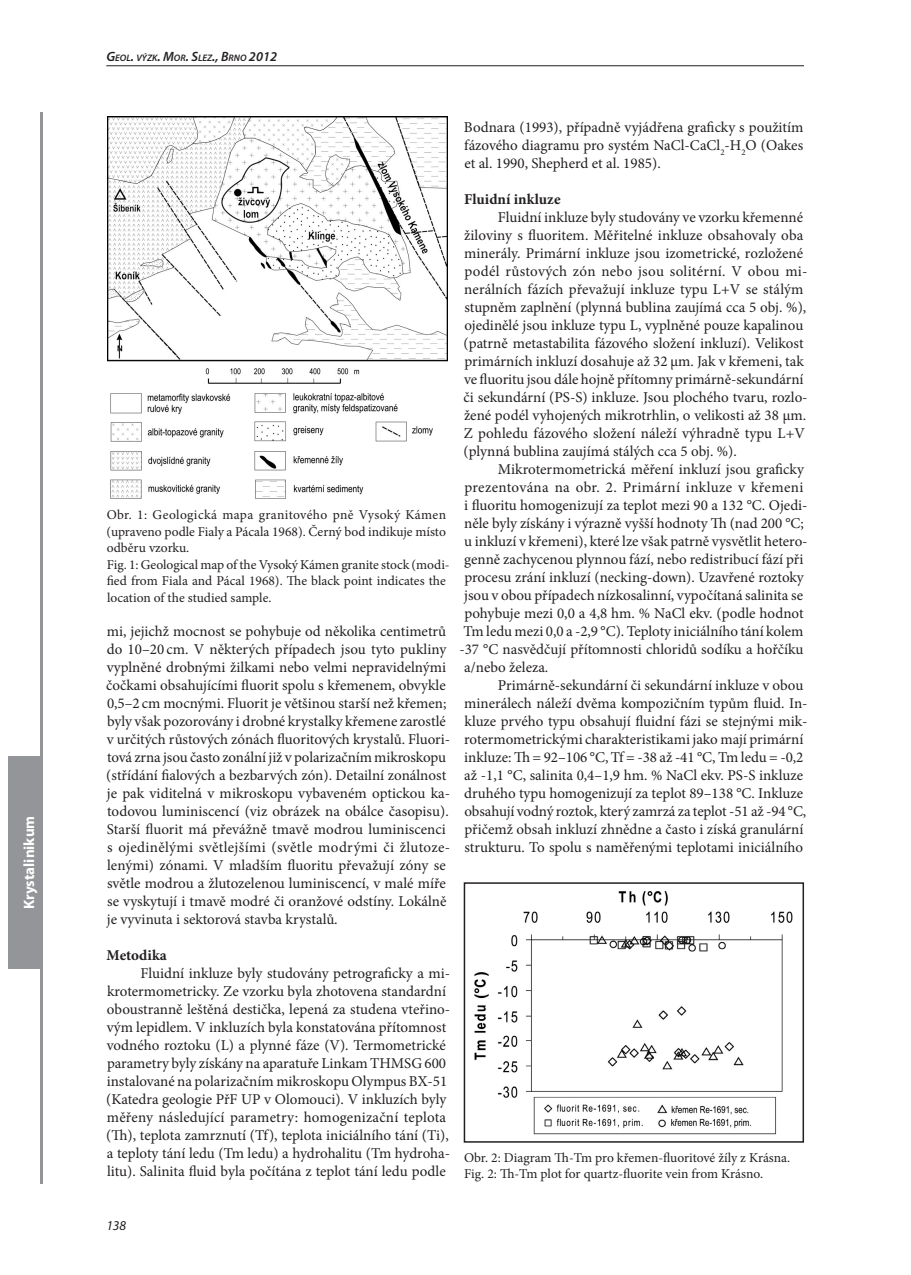
<style>
.page{position:relative;width:911px;height:1275px;background:#fff}
.page>*{position:absolute;margin:0;border:0;box-sizing:border-box;transform-origin:0 0}
.t1{font:15px/18px "Minion Pro";color:#231f20}
.t2{font:15px "Minion Pro";letter-spacing:.025em;color:#231f20}
.t3{font:700 15px "Minion Pro";color:#231f20}
.t4{font:700 15px "Myriad Pro";color:#fff}
.t5{font:13.5px/16.5px "Minion Pro";color:#231f20}
.t6{font:italic 13.5px "Myriad Pro";color:#231f20}
.t7{font:italic 600 9.45px "Myriad Pro";color:#231f20}
.s1{font-size:13.5px}
</style>
<div class="page">
<hr style="left:40px;top:112px;width:3px;height:1072px;background:#939598">
<hr style="left:106px;top:65px;width:698px;height:1px;background:#231f20">
<img style="left:107px;top:116px;width:340px;height:383px">
<img style="left:474px;top:891px;width:319px;height:243px">
<div style="left:463px;top:882px;width:341px;height:261px;border:2px solid #231f20"></div>
<div style="left:8px;top:756px;width:35px;height:213px;background:#939598"></div>
<p class="t4" style="left:23px;top:909px;width:95px;rotate:-90deg">Krystalinikum</p>
<p class="t7" style="left:106px;top:54px;width:172px"><span class="s1">G</span>EOL<span class="s1">.</span> VÝZK<span class="s1">. M</span>OR<span class="s1">. S</span>LEZ<span class="s1">., B</span>RNO <span class="s1">2012</span></p>
<p class="t5" style="left:106px;top:508px;width:345px">Obr. 1: Geologická mapa granitového pně Vysoký Kámen (upra veno podle Fialy a Pácala 1968). Černý bod indikuje místo odběru vzorku.<br>Fig. 1: Geological map of the Vysoký Kámen granite stock (modi&shy;fied from Fiala and Pácal 1968). The black point indicates the location of the studied sample.</p>
<p class="t1" style="left:106px;top:623px;width:345px">mi, jejichž mocnost se pohybuje od několika centimetrů do 10–20 cm. V některých případech jsou tyto pukliny vyplněné drobnými žilkami nebo velmi nepravidelnými čočkami obsahujícími fluorit spolu s křemenem, obvykle 0,5–2 cm mocnými. Fluorit je většinou starší než křemen; byly však pozorovány i drobné krystalky křemene zarostlé v určitých růstových zónách fluoritových krystalů. Fluori&shy;tová zrna jsou často zonální již v polarizačním mikroskopu (střídání fialových a bezbarvých zón). Detailní zonálnost je pak viditelná v mikroskopu vybaveném optickou ka&shy;todovou luminiscencí (viz obrázek na obálce časopisu).<br>Starší fluorit má převážně tmavě modrou luminiscenci s ojedinělými světlejšími (světle modrými či žlutoze&shy;lenými) zónami. V mladším fluoritu převažují zóny se světle modrou a žlutozelenou luminiscencí, v malé míře se vyskytují i tmavě modré či oranžové odstíny. Lokálně je vyvinuta i sektorová stavba krystalů.</p>
<p class="t3" style="left:107px;top:949px;width:62px">Metodika</p>
<p class="t1" style="left:106px;top:965px;width:345px;text-indent:34px">Fluidní inkluze byly studovány petrograficky a mi&shy;krotermometricky. Ze vzorku byla zhotovena standardní oboustranně leštěná destička, lepená za studena vteřino&shy;vým lepidlem. V inkluzích byla konstatována přítomnost vodného roztoku (L) a plynné fáze (V). Termometrické parametry byly získány na aparatuře Linkam THMSG 600 instalované na polarizačním mikroskopu Olympus BX-51 (Katedra geologie PřF UP v Olomouci). V inkluzích byly měřeny následující parametry: homogenizační teplota (Th), teplota zamrznutí (Tf), teplota iniciálního tání (Ti), a teploty tání ledu (Tm ledu) a hydrohalitu (Tm hydroha&shy;litu). Salinita fluid byla počítána z teplot tání ledu podle</p>
<p class="t1" style="left:464px;top:119px;width:341px;text-align:justify">Bodnara (1993), případně vyjádřena graficky s použitím fázového diagramu pro systém NaCl-CaCl<sub>2</sub>-H<sub>2</sub>O (Oakes et al. 1990, Shepherd et al. 1985).</p>
<p class="t3" style="left:464px;top:193px;width:98px">Fluidní inkluze</p>
<p class="t1" style="left:463px;top:209px;width:346px;text-indent:34px">Fluidní inkluze byly studovány ve vzorku křemenné žiloviny s fluoritem. Měřitelné inkluze obsahovaly oba minerály. Primární inkluze jsou izometrické, rozložené podél růstových zón nebo jsou solitérní. V obou mi&shy;nerálních fázích převažují inkluze typu L+V se stálým stupněm zaplnění (plynná bublina zaujímá cca 5 obj. %), ojedinělé jsou inkluze typu L, vyplněné pouze kapalinou (patrně metastabilita fázového složení inkluzí). Velikost primárních inkluzí dosahuje až 32 μm. Jak v křemeni, tak ve fluoritu jsou dále hojně přítomny primárně-sekundární či sekundární (PS-S) inkluze. Jsou plochého tvaru, rozlo&shy;žené podél vyhojených mikrotrhlin, o velikosti až 38 μm.<br>Z pohledu fázového složení náleží výhradně typu L+V (plynná bublina zaujímá stálých cca 5 obj. %).</p>
<p class="t1" style="left:498px;top:461px;width:307px">Mikrotermometrická měření inkluzí jsou graficky</p>
<p class="t2" style="left:464px;top:481px;width:340px">prezentována na obr. 2. Primární inkluze v křemeni</p>
<p class="t1" style="left:464px;top:497px;width:345px">i fluoritu homogenizují za teplot mezi 90 a 132 °C. Ojedi-</p>
<p class="t1" style="left:464px;top:515px;width:341px">něle byly získány i výrazně vyšší hodnoty Th (nad 200 °C;</p>
<p class="t1" style="left:464px;top:533px;width:345px">u inkluzí v křemeni), které lze však patrně vysvětlit hetero-</p>
<p class="t1" style="left:464px;top:551px;width:341px">genně zachycenou plynnou fází, nebo redistribucí fází při</p>
<p class="t1" style="left:464px;top:569px;width:341px">procesu zrání inkluzí (necking-down). Uzavřené roztoky</p>
<p class="t1" style="left:464px;top:587px;width:340px">jsou v obou případech nízkosalinní, vypočítaná salinita se</p>
<p class="t1" style="left:464px;top:605px;width:340px">pohybuje mezi 0,0 a 4,8 hm. % NaCl ekv. (podle hodnot</p>
<p class="t1" style="left:463px;top:623px;width:341px">Tm ledu mezi 0,0 a -2,9 °C). Teploty iniciálního tání kolem</p>
<p class="t1" style="left:459px;top:641px;width:345px">-37 °C nasvědčují přítomnosti chloridů sodíku a hořčíku</p>
<p class="t1" style="left:464px;top:659px;width:85px">a/nebo železa.</p>
<p class="t1" style="left:498px;top:677px;width:307px">Primárně-sekundární či sekundární inkluze v obou</p>
<p class="t1" style="left:464px;top:695px;width:345px">minerálech náleží dvěma kompozičním typům fluid. In-</p>
<p class="t1" style="left:464px;top:713px;width:344px">kluze prvého typu obsahují fluidní fázi se stejnými mik-</p>
<p class="t1" style="left:464px;top:731px;width:340px">rotermometrickými charakteristikami jako mají primární</p>
<p class="t1" style="left:464px;top:749px;width:341px">inkluze: Th = 92–106 °C, Tf = -38 až -41 °C, Tm ledu = -0,2</p>
<p class="t1" style="left:464px;top:767px;width:340px">až -1,1 °C, salinita 0,4–1,9 hm. % NaCl ekv. PS-S inkluze</p>
<p class="t1" style="left:464px;top:785px;width:340px">druhého typu homogenizují za teplot 89–138 °C. Inkluze</p>
<p class="t1" style="left:464px;top:803px;width:343px">obsahují vodný roztok, který zamrzá za teplot -51 až -94 °C,</p>
<p class="t1" style="left:464px;top:821px;width:340px">přičemž obsah inkluzí zhnědne a často i získá granulární</p>
<p class="t1" style="left:464px;top:839px;width:340px">strukturu. To spolu s naměřenými teplotami iniciálního</p>
<p class="t5" style="left:464px;top:1150px;width:328px">Obr. 2: Diagram Th-Tm pro křemen-fluoritové žíly z Krásna.<br>Fig. 2: Th-Tm plot for quartz-fluorite vein from Krásno.</p>
<p class="t6" style="left:106px;top:1221px;width:21px">138</p>
</div>
